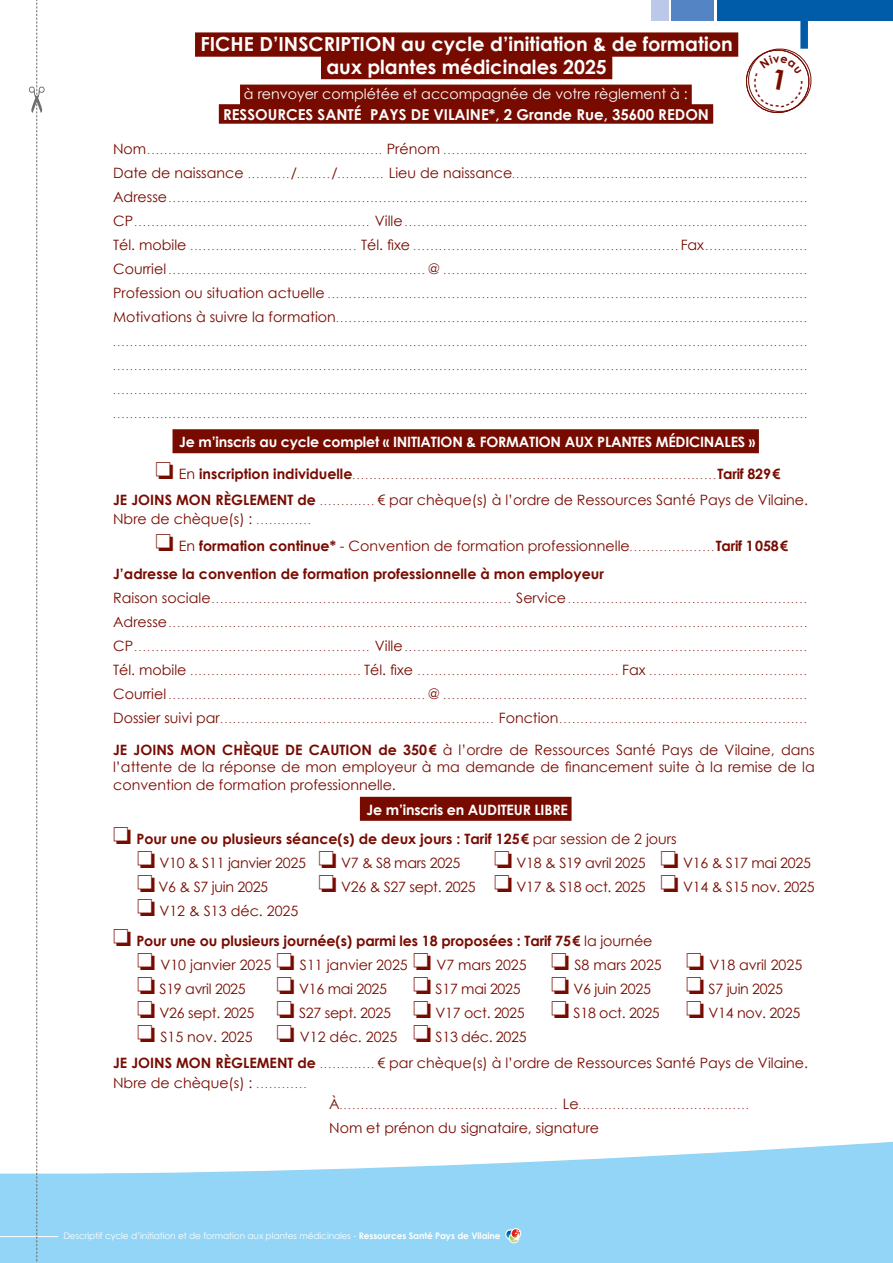
<style>
.page{position:relative;width:893px;height:1263px;background:#fff}
.page>*{position:absolute;margin:0;border:0;box-sizing:border-box;transform-origin:0 0}
.t1{font:700 19.5px/22.5px "Century Gothic";color:#fff;text-align:center}
.t2{font:700 15px "Century Gothic";color:#fff}
.t3{font:14.25px/19.5px "Century Gothic";color:#770b00}
.t4{font:700 14.25px/27.3px "Century Gothic";color:#770b00}
.t5{font:14.25px/24px "Century Gothic";letter-spacing:-.02em;color:#770b00}
.t6{font:700 14.25px "Century Gothic";letter-spacing:-.015em;color:#fff}
.t7{font:14.25px "Century Gothic";color:#fff}
.t8{font:700 11.4px "Century Gothic";color:#770b00}
.t9{font:9px "Century Gothic";color:#770b00}
.t10{font:9px "Century Gothic";letter-spacing:-.01em;color:#fff}
.s1{font-size:14.25px}
.s2{font-weight:700;font-size:14.25px}
.s3{font-weight:700}
.s4{font-size:9px}
.s5{font-weight:400}
.s6{font-weight:400;font-size:9px}
.s7{color:#fff}
</style>
<div class="page">
<svg style="left:0;top:1141px;width:893px;height:122px;fill:#92d5f6"></svg>
<hr style="left:0;top:1236px;width:58px;height:1px;background:#fff">
<svg style="left:505px;top:1228px;width:16px;height:15px"></svg>
<div style="left:718px;top:0;width:175px;height:20px;background:#005ba9"></div>
<div style="left:671px;top:0;width:42px;height:20px;background:#5484c4"></div>
<div style="left:652px;top:0;width:17px;height:20px;background:#bcc8e8"></div>
<div style="left:800px;top:0;width:8px;height:49px;background:#005ba9"></div>
<div style="left:195px;top:32px;width:543px;height:25px;background:#770b00"></div>
<div style="left:321px;top:55px;width:291px;height:24px;background:#770b00"></div>
<div style="left:240px;top:85px;width:452px;height:31px;background:#770b00"></div>
<div style="left:219px;top:104px;width:494px;height:20px;background:#770b00"></div>
<div style="left:173px;top:429px;width:586px;height:24px;background:#770b00"></div>
<div style="left:360px;top:797px;width:212px;height:24px;background:#770b00"></div>
<svg style="left:29px;top:0;width:16px;height:1263px"></svg>
<svg style="left:746px;top:46px;width:66px;height:67px"></svg>
<h1 class="t1" style="left:200px;top:32px;width:534px">FICHE D’INSCRIPTION au cycle d’initiation &amp; de formation aux plantes médicinales 2025</h1>
<h3 class="t7" style="left:244px;top:85px;width:445px">à renvoyer complétée et accompagnée de votre règlement à :</h3>
<h2 class="t2" style="left:223px;top:105px;width:487px">RESSOURCES SANTÉ PAYS DE VILAINE*, 2 Grande Rue, 35600 REDON</h2>
<p class="t9" style="left:113px;top:145px;width:695px"><span class="s1">Nom</span>....................................................... <span class="s1">Prénom</span> .....................................................................................</p>
<p class="t9" style="left:113px;top:169px;width:695px"><span class="s1">Date de naissance</span> ..........<span class="s1">/</span>........<span class="s1">/</span>........... <span class="s1">Lieu de naissance</span>.....................................................................</p>
<p class="t9" style="left:113px;top:193px;width:695px"><span class="s1">Adresse</span>.....................................................................................................................................................</p>
<p class="t9" style="left:113px;top:217px;width:695px"><span class="s1">CP</span>....................................................... <span class="s1">Ville</span>..............................................................................................</p>
<p class="t9" style="left:113px;top:241px;width:695px"><span class="s1">Tél. mobile</span> ....................................... <span class="s1">Tél. fixe</span> ..............................................................<span class="s1">Fax</span>........................</p>
<p class="t9" style="left:113px;top:265px;width:695px"><span class="s1">Courriel</span>............................................................ <span class="s1">@</span> .....................................................................................</p>
<p class="t9" style="left:113px;top:289px;width:695px"><span class="s1">Profession ou situation actuelle</span> ................................................................................................................</p>
<p class="t9" style="left:113px;top:313px;width:695px"><span class="s1">Motivations à suivre la formation</span>..............................................................................................................</p>
<p class="t9" style="left:113px;top:337px;width:695px">..................................................................................................................................................................</p>
<p class="t9" style="left:113px;top:361px;width:695px">..................................................................................................................................................................</p>
<p class="t9" style="left:113px;top:385px;width:695px">..................................................................................................................................................................</p>
<p class="t9" style="left:113px;top:409px;width:695px">..................................................................................................................................................................</p>
<h3 class="t6" style="left:179px;top:433px;width:578px">Je m’inscris au cycle complet « INITIATION &amp; FORMATION AUX PLANTES MÉDICINALES »</h3>
<p class="t9" style="left:156px;top:470px;width:626px">❏ <span class="s1">En</span> <span class="s2">inscription individuelle</span>.....................................................................................<span class="s2">Tarif 829€</span></p>
<h3 class="t3" style="left:113px;top:489px;width:697px"><span class="s3">JE JOINS MON RÈGLEMENT de</span> <span class="s4">. . . . . . . . . . . . .</span> € par chèque(s) à l’ordre de Ressources Santé Pays de Vilaine.<br>Nbre de chèque(s) : <span class="s4">.............</span></h3>
<h3 class="t4" style="left:113px;top:532px;width:676px;text-indent:43px">❏ <span class="s5">En</span> formation continue* <span class="s5">- Convention de formation professionnelle</span><span class="s6">. . . . . . . . . . . . . . . . . . . .</span> Tarif 1058€<br>J’adresse la convention de formation professionnelle à mon employeur</h3>
<p class="t9" style="left:113px;top:594px;width:695px"><span class="s1">Raison sociale</span>...................................................................... <span class="s1">Service</span>........................................................</p>
<p class="t9" style="left:113px;top:618px;width:695px"><span class="s1">Adresse</span>.....................................................................................................................................................</p>
<p class="t9" style="left:113px;top:642px;width:695px"><span class="s1">CP</span>....................................................... <span class="s1">Ville</span>..............................................................................................</p>
<p class="t9" style="left:113px;top:666px;width:695px"><span class="s1">Tél. mobile</span> ........................................ <span class="s1">Tél. fixe</span> ............................................... <span class="s1">Fax</span> .....................................</p>
<p class="t9" style="left:113px;top:690px;width:695px"><span class="s1">Courriel</span>............................................................ <span class="s1">@</span> .....................................................................................</p>
<p class="t9" style="left:113px;top:714px;width:695px"><span class="s1">Dossier suivi par</span>................................................................ <span class="s1">Fonction</span>..........................................................</p>
<h3 class="t3" style="left:113px;top:741px;width:703px;line-height:17.2px;text-align:justify"><span class="s3">JE JOINS MON CHÈQUE DE CAUTION de 350€</span> à l’ordre de Ressources Santé Pays de Vilaine, dans l’attente de la réponse de mon employeur à ma demande de financement suite à la remise de la convention de formation professionnelle.</h3>
<h3 class="t4" style="left:113px;top:794px;width:565px;line-height:29.5px;text-indent:253px"><span class="s7">Je m’inscris en AUDITEUR LIBRE<br></span>❏ Pour une ou plusieurs séance(s) de deux jours : Tarif 125€ <span class="s5">par session de 2 jours</span></h3>
<h3 class="t5" style="left:137px;top:851px;width:325px">❏ V10 &amp; S11 janvier 2025 ❏ V7 &amp; S8 mars 2025</h3>
<h3 class="t5" style="left:494px;top:851px;width:318px">❏ V18 &amp; S19 avril 2025 ❏ V16 &amp; S17 mai 2025</h3>
<h3 class="t5" style="left:137px;top:875px;width:133px">❏ V6 &amp; S7 juin 2025</h3>
<h3 class="t5" style="left:319px;top:875px;width:498px">❏ V26 &amp; S27 sept. 2025 ❏ V17 &amp; S18 oct. 2025 ❏ V14 &amp; S15 nov. 2025</h3>
<h3 class="t4" style="left:113px;top:896px;width:541px;line-height:29.7px;text-indent:24px">❏ <span class="s5">V12 &amp; S13 déc. 2025<br></span>❏ Pour une ou plusieurs journée(s) parmi les 18 proposées : Tarif 75€ <span class="s5">la journée</span></h3>
<h3 class="t3" style="left:137px;top:953px;width:667px;line-height:24px">❏ V10 janvier 2025 ❏ S11 janvier 2025 ❏ V7 mars 2025 ❏ S8 mars 2025 ❏ V18 avril 2025 ❏ S19 avril 2025</h3>
<p class="t8" style="left:810px;top:80px;width:6px;rotate:90deg">-</p>
<h3 class="t5" style="left:137px;top:977px;width:665px;text-indent:549px">❏ S7 juin 2025 ❏ V26 sept. 2025 ❏ S27 sept. 2025 ❏ V17 oct. 2025 ❏ S18 oct. 2025 ❏ V14 nov. 2025 ❏ S15 nov. 2025 ❏ V12 déc. 2025 ❏ S13 déc. 2025</h3>
<h3 class="t3" style="left:113px;top:1053px;width:697px"><span class="s3">JE JOINS MON RÈGLEMENT de</span> <span class="s4">. . . . . . . . . . . . .</span> € par chèque(s) à l’ordre de Ressources Santé Pays de Vilaine.<br>Nbre de chèque(s) : <span class="s4">. . . . . . . . . . . .</span></h3>
<p class="t9" style="left:329px;top:1100px;width:421px"><span class="s1">À</span>................................................... <span class="s1">Le</span>........................................</p>
<h3 class="t3" style="left:329px;top:1118px;width:272px">Nom et prénon du signataire, signature</h3>
<h3 class="t5" style="left:277px;top:977px;width:246px">❏ V16 mai 2025 ❏ S17 mai 2025</h3>
<h3 class="t5" style="left:551px;top:977px;width:101px">❏ V6 juin 2025</h3>
<p class="t10" style="left:63px;top:1230px;width:439px">Descriptif cycle d’initiation et de formation aux plantes médicinales - <span class="s3">Ressources Santé Pays de Vilaine</span></p>
</div>
